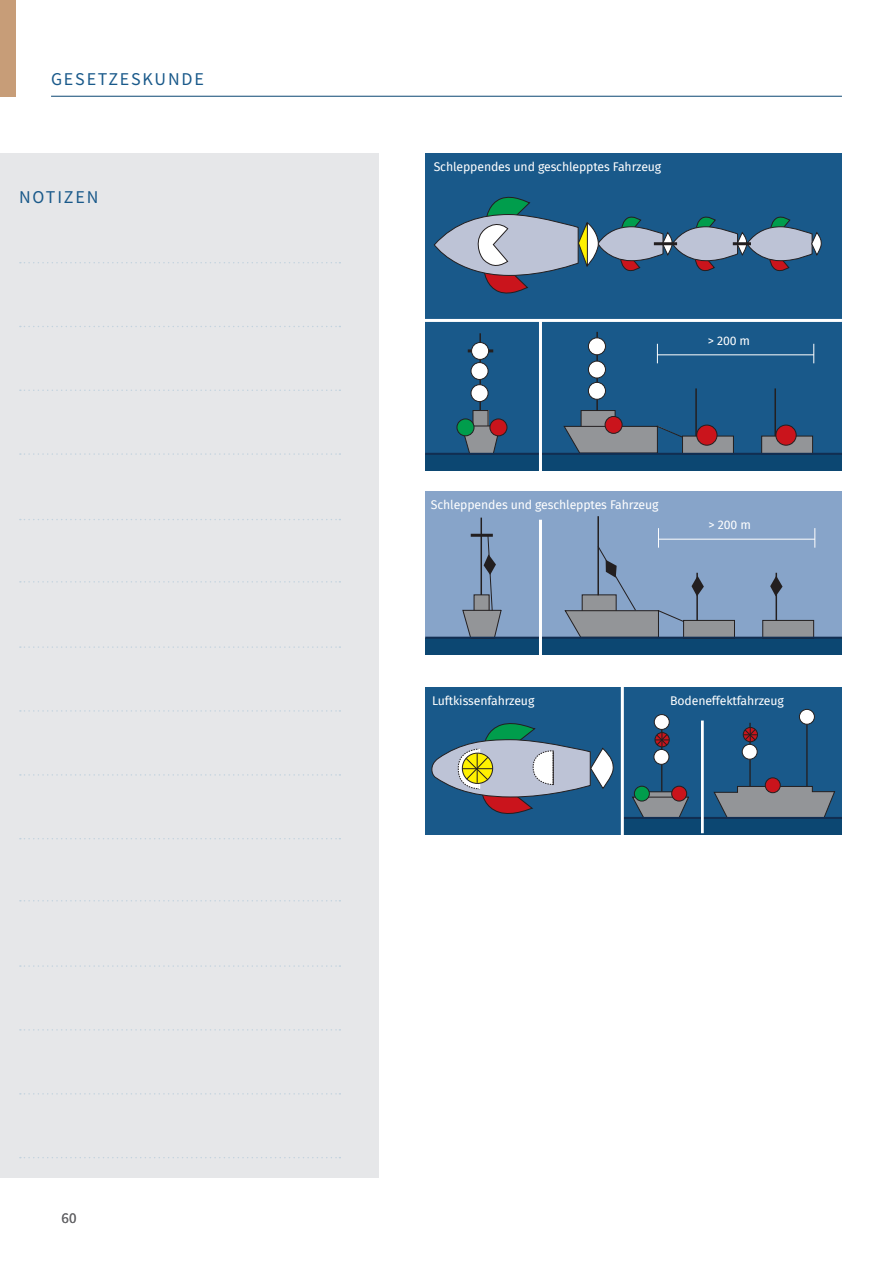
<style>
.page{position:relative;width:893px;height:1263px;background:#fff}
.page>*{position:absolute;margin:0;border:0;box-sizing:border-box;transform-origin:0 0}
.t1{font:18px "Source Sans Pro";letter-spacing:.1em;color:#19598a}
.t2{font:15px "Source Sans Pro";color:#69696c}
._1_einzug{font:12.3px "Fira Sans";letter-spacing:-.01em;color:#fff}
</style>
<div class="page">
<hr style="left:51px;top:96px;width:791px;height:1px;background:#0c4772">
<div style="left:0;top:153px;width:378px;height:1025px;background:#e6e7e9"></div>
<svg style="left:20px;top:262px;width:320px;height:1px"></svg>
<svg style="left:20px;top:519px;width:320px;height:1px"></svg>
<svg style="left:20px;top:326px;width:320px;height:1px"></svg>
<svg style="left:20px;top:389px;width:320px;height:2px"></svg>
<svg style="left:20px;top:646px;width:320px;height:2px"></svg>
<svg style="left:20px;top:965px;width:320px;height:2px"></svg>
<svg style="left:20px;top:453px;width:320px;height:2px"></svg>
<svg style="left:20px;top:710px;width:320px;height:2px"></svg>
<svg style="left:20px;top:1029px;width:320px;height:1px"></svg>
<svg style="left:20px;top:774px;width:320px;height:2px"></svg>
<svg style="left:20px;top:1093px;width:320px;height:1px"></svg>
<svg style="left:20px;top:581px;width:320px;height:2px"></svg>
<svg style="left:20px;top:900px;width:320px;height:1px"></svg>
<svg style="left:20px;top:838px;width:320px;height:1px"></svg>
<svg style="left:20px;top:1157px;width:320px;height:1px"></svg>
<div style="left:425px;top:153px;width:417px;height:168px;background:#19598a"></div>
<svg style="left:434px;top:196px;width:388px;height:98px"></svg>
<hr style="left:654px;top:242px;width:23px;height:3px;background:#231f20">
<hr style="left:733px;top:242px;width:18px;height:3px;background:#231f20">
<div style="left:425px;top:322px;width:417px;height:136px;background:#19598a"></div>
<div style="left:425px;top:687px;width:417px;height:148px;background:#19598a"></div>
<div style="left:425px;top:491px;width:417px;height:152px;background:#87a4c9"></div>
<hr style="left:468px;top:349px;width:25px;height:3px;background:#231f20">
<hr style="left:471px;top:534px;width:22px;height:3px;background:#231f20">
<hr style="left:479px;top:333px;width:2px;height:96px;background:#231f20">
<hr style="left:480px;top:518px;width:2px;height:96px;background:#231f20">
<div style="left:471px;top:363px;width:17px;height:16px;background:#fff;border-radius:50%"></div>
<div style="left:471px;top:362px;width:17px;height:18px;border:1px solid #231f20;border-radius:50%"></div>
<div style="left:471px;top:385px;width:17px;height:17px;background:#fff;border-radius:50%"></div>
<div style="left:471px;top:384px;width:17px;height:18px;border:1px solid #231f20;border-radius:50%"></div>
<div style="left:472px;top:342px;width:17px;height:17px;background:#fff;border-radius:50%"></div>
<div style="left:471px;top:342px;width:18px;height:18px;border:1px solid #231f20;border-radius:50%"></div>
<div style="left:425px;top:454px;width:417px;height:16px;background:#0c4772"></div>
<div style="left:425px;top:638px;width:417px;height:17px;background:#0c4772"></div>
<div style="left:581px;top:410px;width:34px;height:21px;background:#939598"></div>
<div style="left:581px;top:410px;width:34px;height:21px;border:1px solid #231f20"></div>
<div style="left:473px;top:410px;width:15px;height:21px;background:#939598"></div>
<div style="left:473px;top:410px;width:15px;height:21px;border:1px solid #231f20"></div>
<svg style="left:563px;top:425px;width:121px;height:28px"></svg>
<div style="left:762px;top:436px;width:51px;height:18px;background:#939598"></div>
<div style="left:761px;top:436px;width:52px;height:18px;border:1px solid #231f20"></div>
<div style="left:763px;top:620px;width:51px;height:18px;background:#939598"></div>
<div style="left:762px;top:620px;width:52px;height:19px;border:1px solid #231f20"></div>
<div style="left:682px;top:436px;width:51px;height:18px;background:#939598"></div>
<div style="left:682px;top:436px;width:52px;height:18px;border:1px solid #231f20"></div>
<div style="left:684px;top:620px;width:50px;height:18px;background:#939598"></div>
<div style="left:683px;top:620px;width:52px;height:19px;border:1px solid #231f20"></div>
<div style="left:776px;top:425px;width:20px;height:20px;background:#ca141c;border-radius:50%"></div>
<div style="left:776px;top:425px;width:20px;height:20px;border:1px solid #231f20;border-radius:50%"></div>
<div style="left:697px;top:425px;width:20px;height:20px;background:#ca141c;border-radius:50%"></div>
<div style="left:696px;top:425px;width:21px;height:20px;border:1px solid #231f20;border-radius:50%"></div>
<hr style="left:596px;top:332px;width:2px;height:79px;background:#231f20">
<hr style="left:597px;top:516px;width:2px;height:79px;background:#231f20">
<hr style="left:774px;top:388px;width:2px;height:48px;background:#231f20">
<hr style="left:776px;top:573px;width:1px;height:47px;background:#231f20">
<hr style="left:695px;top:388px;width:2px;height:48px;background:#231f20">
<hr style="left:696px;top:573px;width:2px;height:47px;background:#231f20">
<hr style="left:661px;top:716px;width:1px;height:75px;background:#231f20">
<hr style="left:806px;top:710px;width:2px;height:76px;background:#231f20">
<hr style="left:749px;top:723px;width:2px;height:63px;background:#231f20">
<div style="left:588px;top:338px;width:17px;height:17px;background:#fff;border-radius:50%"></div>
<div style="left:588px;top:338px;width:18px;height:17px;border:1px solid #231f20;border-radius:50%"></div>
<div style="left:588px;top:361px;width:17px;height:17px;background:#fff;border-radius:50%"></div>
<div style="left:588px;top:361px;width:18px;height:17px;border:1px solid #231f20;border-radius:50%"></div>
<div style="left:588px;top:382px;width:17px;height:17px;background:#fff;border-radius:50%"></div>
<div style="left:588px;top:382px;width:18px;height:18px;border:1px solid #231f20;border-radius:50%"></div>
<div style="left:605px;top:416px;width:17px;height:17px;background:#ca141c;border-radius:50%"></div>
<div style="left:605px;top:416px;width:17px;height:18px;border:1px solid #231f20;border-radius:50%"></div>
<svg style="left:461px;top:425px;width:40px;height:28px"></svg>
<div style="left:457px;top:419px;width:17px;height:17px;background:#009d4c;border-radius:50%"></div>
<div style="left:457px;top:419px;width:17px;height:17px;border:1px solid #231f20;border-radius:50%"></div>
<div style="left:490px;top:419px;width:17px;height:17px;background:#ca141c;border-radius:50%"></div>
<div style="left:490px;top:419px;width:17px;height:17px;border:1px solid #231f20;border-radius:50%"></div>
<svg style="left:657px;top:344px;width:1px;height:19px"></svg>
<svg style="left:813px;top:344px;width:1px;height:19px"></svg>
<svg style="left:814px;top:528px;width:1px;height:20px"></svg>
<hr style="left:657px;top:354px;width:157px;height:1px;background:#fff">
<hr style="left:658px;top:539px;width:157px;height:1px;background:#fff">
<svg style="left:691px;top:576px;width:13px;height:20px"></svg>
<svg style="left:770px;top:576px;width:12px;height:20px"></svg>
<svg style="left:564px;top:528px;width:121px;height:109px"></svg>
<svg style="left:462px;top:535px;width:40px;height:102px"></svg>
<hr style="left:419px;top:319px;width:423px;height:3px;background:#fff">
<hr style="left:425px;top:637px;width:417px;height:2px;background:#112e52">
<hr style="left:425px;top:453px;width:417px;height:2px;background:#112e52">
<svg style="left:431px;top:723px;width:183px;height:91px"></svg>
<div style="left:644px;top:792px;width:33px;height:11px;background:#939598"></div>
<div style="left:643px;top:791px;width:34px;height:12px;border:1px solid #231f20"></div>
<svg style="left:632px;top:796px;width:57px;height:21px"></svg>
<div style="left:634px;top:786px;width:15px;height:15px;background:#009d4c;border-radius:50%"></div>
<div style="left:634px;top:786px;width:16px;height:15px;border:1px solid #231f20;border-radius:50%"></div>
<div style="left:672px;top:786px;width:15px;height:15px;background:#ca141c;border-radius:50%"></div>
<div style="left:671px;top:786px;width:16px;height:15px;border:1px solid #231f20;border-radius:50%"></div>
<div style="left:654px;top:714px;width:15px;height:15px;background:#fff;border-radius:50%"></div>
<div style="left:654px;top:714px;width:15px;height:16px;border:1px solid #231f20;border-radius:50%"></div>
<div style="left:799px;top:709px;width:15px;height:15px;background:#fff;border-radius:50%"></div>
<div style="left:799px;top:709px;width:16px;height:15px;border:1px solid #231f20;border-radius:50%"></div>
<div style="left:654px;top:749px;width:15px;height:15px;background:#fff;border-radius:50%"></div>
<div style="left:654px;top:749px;width:15px;height:16px;border:1px solid #231f20;border-radius:50%"></div>
<div style="left:742px;top:744px;width:15px;height:15px;background:#fff;border-radius:50%"></div>
<div style="left:742px;top:744px;width:15px;height:15px;border:1px solid #231f20;border-radius:50%"></div>
<div style="left:655px;top:732px;width:14px;height:15px;border:1px solid #231f20;border-radius:50%"></div>
<div style="left:743px;top:727px;width:14px;height:15px;background:#1f3d57;border-radius:50%"></div>
<div style="left:743px;top:727px;width:15px;height:15px;border:1px solid #231f20;border-radius:50%"></div>
<svg style="left:655px;top:733px;width:14px;height:13px"></svg>
<svg style="left:743px;top:728px;width:14px;height:13px"></svg>
<svg style="left:713px;top:785px;width:123px;height:32px"></svg>
<div style="left:765px;top:778px;width:15px;height:15px;background:#ca141c;border-radius:50%"></div>
<div style="left:765px;top:777px;width:15px;height:16px;border:1px solid #231f20;border-radius:50%"></div>
<hr style="left:539px;top:320px;width:3px;height:154px;background:#fff">
<div style="left:622px;top:818px;width:220px;height:17px;background:#0c4772"></div>
<hr style="left:622px;top:817px;width:220px;height:2px;background:#112e52">
<hr style="left:621px;top:685px;width:3px;height:153px;background:#fff">
<hr style="left:539px;top:520px;width:3px;height:149px;background:#fff">
<hr style="left:701px;top:720px;width:3px;height:113px;background:#fff">
<div style="left:0;top:0;width:16px;height:97px;background:#c79d78"></div>
<p class="t1" style="left:51px;top:68px;width:154px">GESETZESKUNDE</p>
<p class="t1" style="left:19px;top:186px;width:81px">NOTIZEN</p>
<p class="t2" style="left:62px;top:1208px;width:16px">60</p>
<p class="_1_einzug" style="left:434px;top:157px;width:229px">Schleppendes und geschlepptes Fahrzeug</p>
<p class="_1_einzug" style="left:708px;top:331px;width:44px">&gt; 200 m</p>
<p class="_1_einzug" style="left:431px;top:495px;width:229px">Schleppendes und geschlepptes Fahrzeug</p>
<p class="_1_einzug" style="left:709px;top:516px;width:44px">&gt; 200 m</p>
<p class="_1_einzug" style="left:432px;top:691px;width:104px">Luftkissenfahrzeug</p>
<p class="_1_einzug" style="left:670px;top:691px;width:115px">Bodeneffektfahrzeug</p>
</div>
